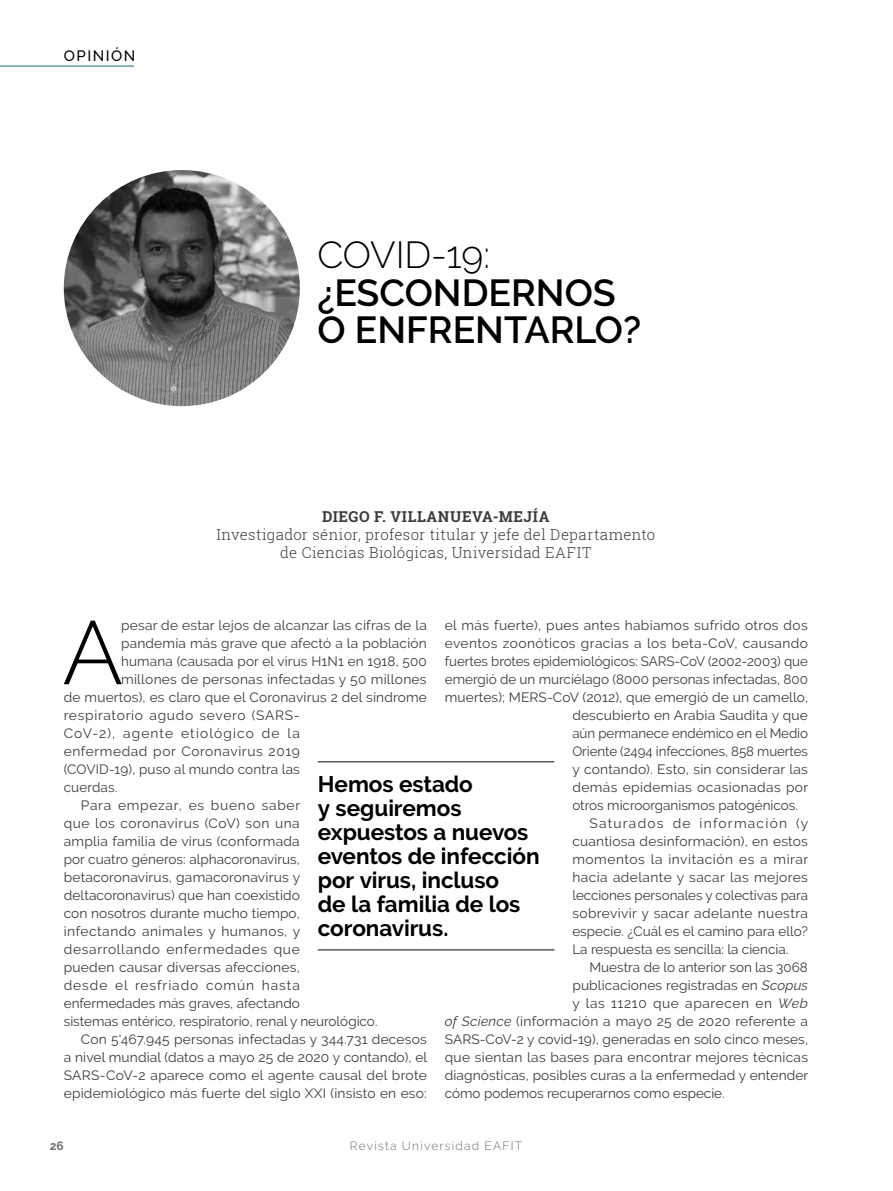
<style>
.page{position:relative;width:893px;height:1191px;background:#fff}
.page>*{position:absolute;margin:0;border:0;box-sizing:border-box;transform-origin:0 0}
.t1{font:300 89.55px "Raleway";color:#000}
.t2{font:600 37.5px/37.5px "Raleway";color:#000}
.t3{font:300 37.5px "Raleway";color:#000}
.t4{font:700 22.5px/24px "Raleway";letter-spacing:-.005em;color:#000}
.t5{font:300 15px/18px "Roboto Slab";letter-spacing:.025em;color:#3c3c3b;text-align:center}
.t6{font:700 15px "Roboto Slab";letter-spacing:.04em;color:#3c3c3b}
.t7{font:500 15px "Raleway";letter-spacing:.1em;color:#000}
.t8{font:13.5px "Raleway";letter-spacing:.01em;color:#3c3c3b}
.t9{font:13.5px "Raleway";letter-spacing:.03em;color:#3c3c3b}
.t10{font:13.5px "Raleway";letter-spacing:.04em;color:#3c3c3b}
.t11{font:13.5px "Raleway";letter-spacing:.05em;color:#3c3c3b}
.t12{font:13.5px "Raleway";letter-spacing:.035em;color:#3c3c3b}
.t13{font:13.5px "Raleway";letter-spacing:.08em;color:#3c3c3b}
.t14{font:13.5px "Raleway";letter-spacing:.065em;color:#3c3c3b}
.t15{font:13.5px "Raleway";letter-spacing:.045em;color:#3c3c3b}
.t16{font:13.5px "Raleway";letter-spacing:.055em;color:#3c3c3b}
.t17{font:13.5px "Raleway";letter-spacing:.09em;color:#3c3c3b}
.t18{font:300 12px "Raleway";letter-spacing:.1em;color:#706f6f}
.t19{font:700 12px "Raleway";color:#706f6f}
.s1{font-style:italic}
</style>
<div class="page">
<img style="left:64px;top:170px;width:236px;height:236px;border-radius:118px">
<hr style="left:318px;top:761px;width:236px;height:1px;background:#575756">
<hr style="left:318px;top:949px;width:236px;height:1px;background:#575756">
<hr style="left:0;top:65px;width:134px;height:2px;background:#619faa">
<p class="t7" style="left:64px;top:47px;width:73px">OPINIÓN</p>
<h2 class="t3" style="left:317px;top:233px;width:174px">COVID-19:</h2>
<h2 class="t2" style="left:317px;top:274px;width:325px">¿ESCONDERNOS<br>O ENFRENTARLO?</h2>
<p class="t6" style="left:322px;top:506px;width:229px">DIEGO F. VILLANUEVA-MEJÍA</p>
<p class="t5" style="left:216px;top:525px;width:440px">Investigador sénior, profesor titular y jefe del Departamento de Ciencias Biológicas, Universidad EAFIT</p>
<p class="t8" style="left:445px;top:617px;width:364px">el más fuerte), pues antes habíamos sufrido otros dos</p>
<p class="t9" style="left:445px;top:635px;width:365px">eventos zoonóticos gracias a los beta-CoV, causando</p>
<p class="t8" style="left:445px;top:653px;width:365px">fuertes brotes epidemiológicos: SARS-CoV (2002-2003) que</p>
<p class="t8" style="left:445px;top:671px;width:365px">emergió de un murciélago (8000 personas infectadas, 800</p>
<p class="t8" style="left:445px;top:689px;width:365px">muertes); MERS-CoV (2012), que emergió de un camello,</p>
<p class="t8" style="left:572px;top:707px;width:237px">descubierto en Arabia Saudita y que</p>
<p class="t8" style="left:572px;top:725px;width:237px">aún permanece endémico en el Medio</p>
<p class="t8" style="left:572px;top:743px;width:237px">Oriente (2494 infecciones, 858 muertes</p>
<p class="t8" style="left:572px;top:761px;width:237px">y contando). Esto, sin considerar las</p>
<p class="t9" style="left:572px;top:779px;width:237px">demás epidemias ocasionadas por</p>
<p class="t8" style="left:572px;top:797px;width:227px">otros microorganismos patogénicos.</p>
<p class="t17" style="left:589px;top:815px;width:221px">Saturados de información (y</p>
<p class="t8" style="left:572px;top:833px;width:237px">cuantiosa desinformación), en estos</p>
<p class="t10" style="left:572px;top:851px;width:238px">momentos la invitación es a mirar</p>
<p class="t9" style="left:572px;top:869px;width:237px">hacia adelante y sacar las mejores</p>
<p class="t8" style="left:572px;top:887px;width:237px">lecciones personales y colectivas para</p>
<p class="t8" style="left:572px;top:905px;width:237px">sobrevivir y sacar adelante nuestra</p>
<p class="t8" style="left:572px;top:923px;width:237px">especie. ¿Cuál es el camino para ello?</p>
<p class="t8" style="left:572px;top:941px;width:217px">La respuesta es sencilla: la ciencia.</p>
<p class="t8" style="left:589px;top:959px;width:220px">Muestra de lo anterior son las 3068</p>
<p class="t8" style="left:572px;top:977px;width:237px">publicaciones registradas en <span class="s1">Scopus</span></p>
<p class="t15" style="left:572px;top:995px;width:237px">y las 11210 que aparecen en <span class="s1">Web</span></p>
<p class="t8" style="left:445px;top:1013px;width:365px"><span class="s1">of Science</span> (información a mayo 25 de 2020 referente a</p>
<p class="t8" style="left:445px;top:1031px;width:365px">SARS-CoV-2 y covid-19), generadas en solo cinco meses,</p>
<p class="t8" style="left:445px;top:1049px;width:365px">que sientan las bases para encontrar mejores técnicas</p>
<p class="t8" style="left:445px;top:1067px;width:365px">diagnósticas, posibles curas a la enfermedad y entender</p>
<p class="t8" style="left:445px;top:1085px;width:281px">cómo podemos recuperarnos como especie.</p>
<h1 class="t1" style="left:63px;top:600px;width:62px">A</h1>
<p class="t8" style="left:121px;top:617px;width:307px">pesar de estar lejos de alcanzar las cifras de la</p>
<p class="t8" style="left:121px;top:635px;width:307px">pandemia más grave que afectó a la población</p>
<p class="t8" style="left:121px;top:653px;width:307px">humana (causada por el virus H1N1 en 1918, 500</p>
<p class="t8" style="left:121px;top:671px;width:307px">millones de personas infectadas y 50 millones</p>
<p class="t8" style="left:64px;top:689px;width:365px">de muertos), es claro que el Coronavirus 2 del síndrome</p>
<p class="t11" style="left:64px;top:707px;width:237px">respiratorio agudo severo (SARS-</p>
<p class="t13" style="left:64px;top:725px;width:238px">CoV-2), agente etiológico de la</p>
<p class="t10" style="left:64px;top:743px;width:238px">enfermedad por Coronavirus 2019</p>
<p class="t8" style="left:64px;top:761px;width:238px">(COVID-19), puso al mundo contra las</p>
<p class="t8" style="left:64px;top:779px;width:55px">cuerdas.</p>
<p class="t16" style="left:81px;top:797px;width:221px">Para empezar, es bueno saber</p>
<p class="t12" style="left:64px;top:815px;width:238px">que los coronavirus (CoV) son una</p>
<p class="t8" style="left:64px;top:833px;width:237px">amplia familia de virus (conformada</p>
<p class="t8" style="left:64px;top:851px;width:238px">por cuatro géneros: alphacoronavirus,</p>
<p class="t8" style="left:64px;top:869px;width:238px">betacoronavirus, gamacoronavirus y</p>
<p class="t8" style="left:64px;top:887px;width:238px">deltacoronavirus) que han coexistido</p>
<p class="t8" style="left:64px;top:905px;width:238px">con nosotros durante mucho tiempo,</p>
<p class="t10" style="left:64px;top:923px;width:238px">infectando animales y humanos, y</p>
<p class="t11" style="left:64px;top:941px;width:238px">desarrollando enfermedades que</p>
<p class="t8" style="left:64px;top:959px;width:238px">pueden causar diversas afecciones,</p>
<p class="t14" style="left:64px;top:977px;width:238px">desde el resfriado común hasta</p>
<p class="t8" style="left:64px;top:995px;width:238px">enfermedades más graves, afectando</p>
<p class="t8" style="left:64px;top:1013px;width:315px">sistemas entérico, respiratorio, renal y neurológico.</p>
<p class="t8" style="left:81px;top:1031px;width:348px">Con 5'467.945 personas infectadas y 344.731 decesos</p>
<p class="t8" style="left:64px;top:1049px;width:365px">a nivel mundial (datos a mayo 25 de 2020 y contando), el</p>
<p class="t8" style="left:64px;top:1067px;width:365px">SARS-CoV-2 aparece como el agente causal del brote</p>
<p class="t8" style="left:64px;top:1085px;width:365px">epidemiológico más fuerte del siglo XXI (insisto en eso:</p>
<h3 class="t4" style="left:318px;top:772px;width:223px">Hemos estado<br>y seguiremos expuestos a nuevos eventos de infección por virus, incluso<br>de la familia de los coronavirus.</h3>
<p class="t19" style="left:50px;top:1139px;width:16px">26</p>
<p class="t18" style="left:350px;top:1139px;width:174px">Revista Universidad EAFIT</p>
</div>
